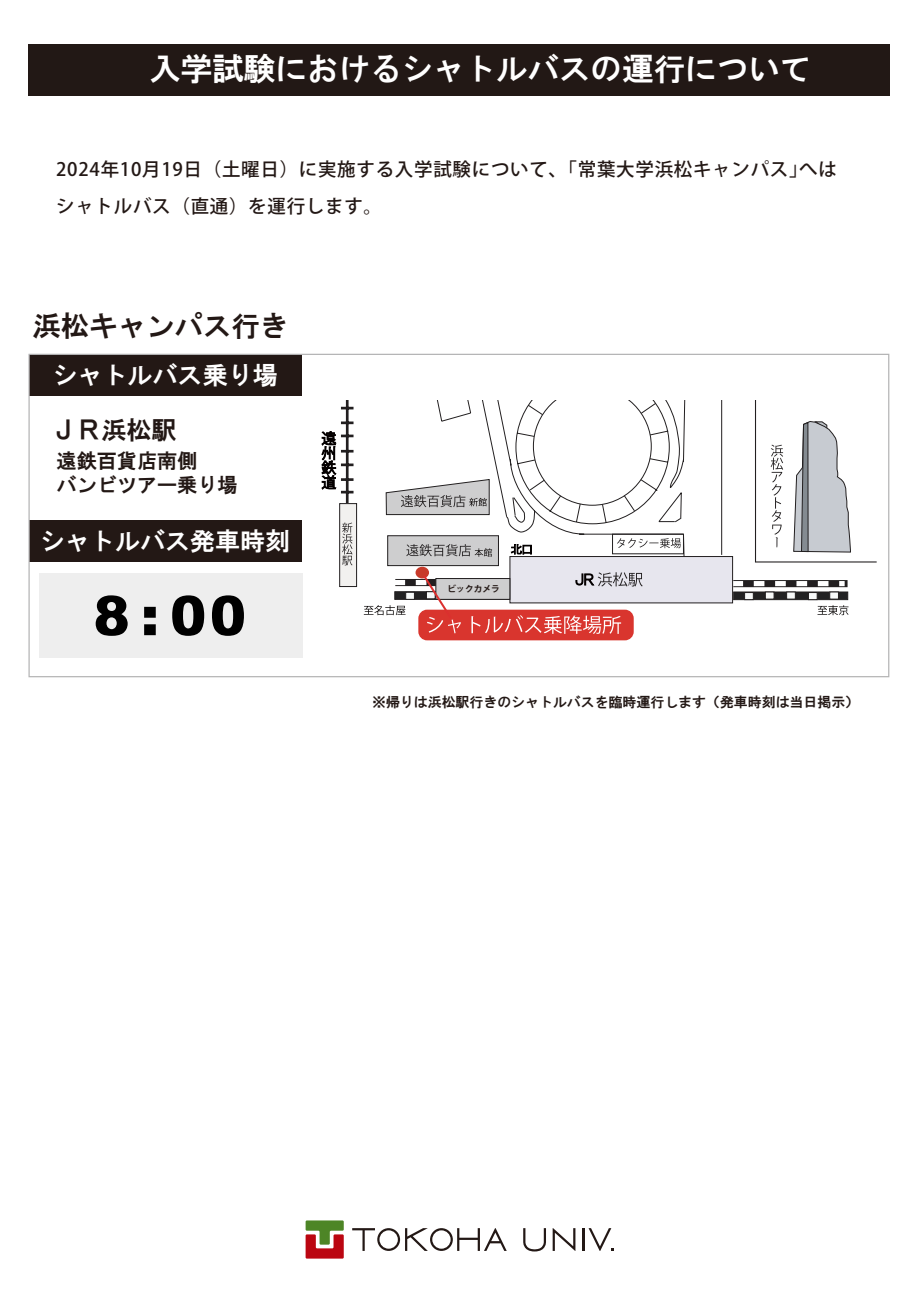
<style>
.page{position:relative;width:919px;height:1289px;background:#fff}
.page>*{position:absolute;margin:0;border:0;box-sizing:border-box;transform-origin:0 0}
.t1{font:900 54.6px "Arial";color:#000}
.t2{font:31.5px "HGS Gothic E";color:#fff}
.t3{font:28.35px "HGS Gothic E";color:#231815}
.t4{font:25.05px "HGS Gothic E";color:#fff}
.t5{font:25.05px "HGS Gothic E";color:#231815}
.t6{font:20.1px/24.2px "HGS Gothic E";color:#231815}
.t7{font:500 18.45px/36.9px "Koz Go Pr 6 N";letter-spacing:.04em;color:#231815}
.t8{font:13.95px "HGS Gothic E";color:#231815}
.t9{font:700 8.7px "Koz Go Pr 6 N";color:#231815}
</style>
<div class="page">
<div style="left:39px;top:573px;width:264px;height:85px;background:#eee"></div>
<div style="left:29px;top:44px;width:861px;height:52px;background:#221815"></div>
<svg style="left:305px;top:1220px;width:39px;height:38px"></svg>
<hr style="left:582px;top:1228px;width:2px;height:22px;background:#231815">
<svg style="left:523px;top:1228px;width:23px;height:23px"></svg>
<svg style="left:552px;top:1228px;width:23px;height:22px"></svg>
<svg style="left:352px;top:1228px;width:154px;height:22px"></svg>
<svg style="left:588px;top:1228px;width:25px;height:22px"></svg>
<div style="left:29px;top:520px;width:272px;height:41px;background:#231815"></div>
<div style="left:29px;top:354px;width:272px;height:42px;background:#231815"></div>
<div style="left:418px;top:609px;width:215px;height:31px;background:#d9352e;border-radius:9px"></div>
<svg style="left:733px;top:580px;width:114px;height:7px"></svg>
<svg style="left:733px;top:581px;width:111px;height:5px"></svg>
<div style="left:733px;top:591px;width:115px;height:9px;background:#222223;border:1px solid #221f20"></div>
<div style="left:744px;top:592px;width:9px;height:8px;background:#f7f9f9;border:1px solid #221f20"></div>
<div style="left:764px;top:591px;width:10px;height:8px;background:#f7f9f9;border:1px solid #221f20"></div>
<div style="left:786px;top:591px;width:9px;height:8px;background:#f7f9f9;border:1px solid #221f20"></div>
<div style="left:808px;top:592px;width:9px;height:8px;background:#f7f9f9;border:1px solid #221f20"></div>
<div style="left:829px;top:591px;width:9px;height:8px;background:#f7f9f9;border:1px solid #221f20"></div>
<div style="left:509px;top:556px;width:224px;height:47px;background:#e7e6ee"></div>
<div style="left:387px;top:535px;width:112px;height:31px;background:#cececf;border:1px solid #221f20"></div>
<div style="left:339px;top:503px;width:18px;height:84px;background:#f2f1ef;border:1px solid #221f20"></div>
<svg style="left:342px;top:522px;width:10px;height:43px"></svg>
<hr style="left:346px;top:400px;width:2px;height:103px;background:#221f20">
<svg style="left:341px;top:421px;width:12px;height:3px"></svg>
<svg style="left:341px;top:407px;width:12px;height:2px"></svg>
<svg style="left:720px;top:400px;width:156px;height:162px"></svg>
<svg style="left:415px;top:566px;width:14px;height:12px"></svg>
<svg style="left:321px;top:431px;width:32px;height:62px"></svg>
<svg style="left:385px;top:400px;width:301px;height:157px"></svg>
<svg style="left:817px;top:605px;width:31px;height:10px"></svg>
<svg style="left:364px;top:572px;width:278px;height:62px"></svg>
<h2 class="t2" style="left:149px;top:53px;width:663px">入学試験におけるシャトルバスの運行について</h2>
<p class="t7" style="left:56px;top:151px;width:782px">2024年10月19日（土曜日）に実施する入学試験について、｢常葉大学浜松キャンパス｣へはシャトルバス（直通）を運行します。</p>
<h3 class="t3" style="left:32px;top:312px;width:257px">浜松キャンパス行き</h3>
<h3 class="t4" style="left:52px;top:363px;width:227px">シャトルバス乗り場</h3>
<h3 class="t5" style="left:51px;top:417px;width:127px">ＪＲ浜松駅</h3>
<p class="t6" style="left:57px;top:448px;width:182px">遠鉄百貨店南側<br>バンビツアー乗り場</p>
<h3 class="t4" style="left:40px;top:528px;width:252px">シャトルバス発車時刻</h3>
<h1 class="t1" style="left:93px;top:576px;width:154px">8:00</h1>
<p class="t9" style="left:447px;top:584px;width:54px">ビックカメラ</p>
<p class="t8" style="left:372px;top:694px;width:488px">※帰りは浜松駅行きのシャトルバスを臨時運行します（発車時刻は当日掲示）</p>
</div>
